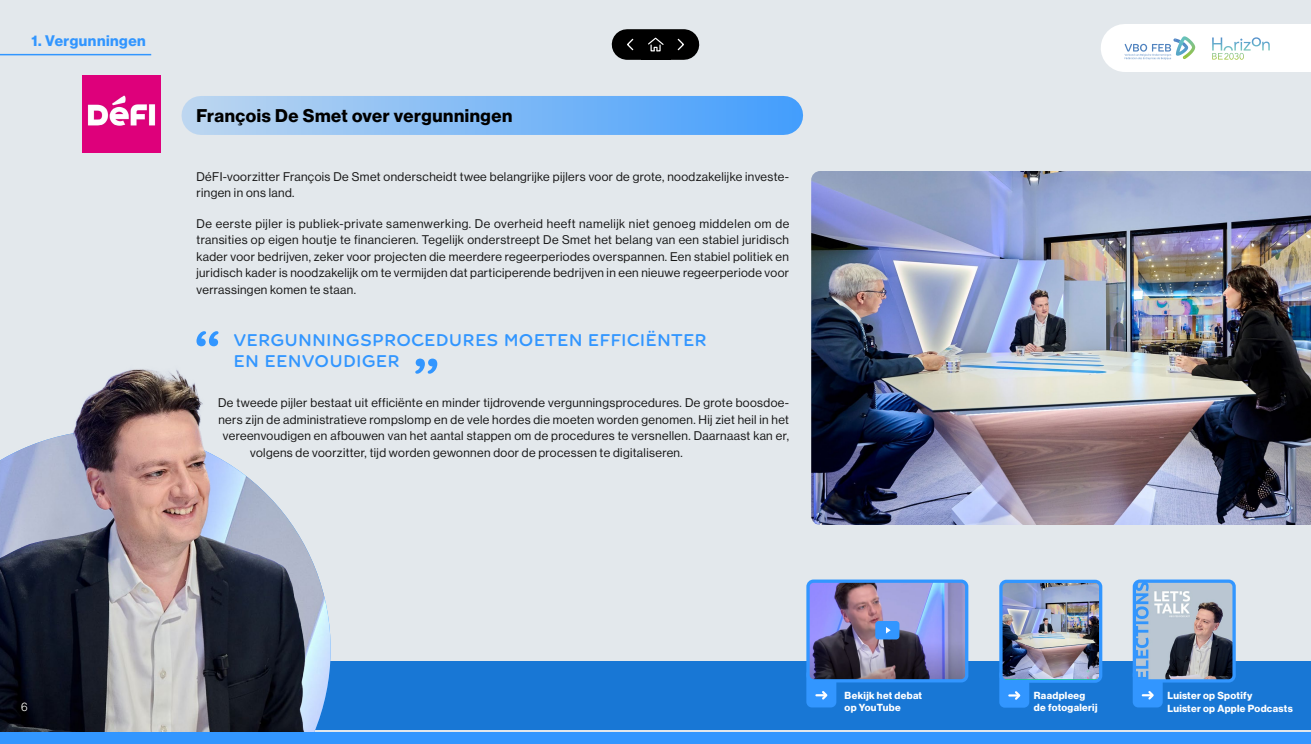
<style>
.page{position:relative;width:1311px;height:744px;background:#e3e8ec}
.page>*{position:absolute;margin:0;border:0;box-sizing:border-box;transform-origin:0 0}
.t1{font:500 18px/21px "Farm New";letter-spacing:.01em;color:#3296ff}
.t2{font:18px "N Haas Grotesk DS Pro 75 Bd";letter-spacing:.03em;color:#000}
.t3{font:15px "N Haas Grotesk DS Pro 75 Bd";letter-spacing:.035em;color:#3296ff}
.t4{font:12.3px/16.5px "N Haas Grotesk DS Pro 55 Rg";letter-spacing:.03em;color:#171717}
.t5{font:12px "N Haas Grotesk DS Pro 45 Lt";color:#fff}
.t6{font:10.05px/11.5px "N Haas Grotesk DS Pro 75 Bd";letter-spacing:.03em;color:#fff}
</style>
<div class="page">
<div style="left:0;top:661px;width:1311px;height:68px;background:#1877d5"></div>
<img style="left:83px;top:76px;width:78px;height:77px">
<div style="left:201px;top:96px;width:583px;height:39px;background:linear-gradient(to right,#bad5f0,#479ffc)"></div>
<img style="left:0;top:369px;width:354px;height:363px">
<svg style="left:197px;top:331px;width:22px;height:15px"></svg>
<svg style="left:415px;top:359px;width:22px;height:15px"></svg>
<div style="left:1125px;top:24px;width:186px;height:48px;background:#fff"></div>
<svg style="left:1125px;top:36px;width:70px;height:24px"></svg>
<svg style="left:1212px;top:37px;width:58px;height:23px"></svg>
<div style="left:627px;top:29px;width:57px;height:31px;background:#000"></div>
<svg style="left:677px;top:38px;width:8px;height:13px"></svg>
<svg style="left:626px;top:38px;width:8px;height:13px"></svg>
<svg style="left:648px;top:37px;width:16px;height:15px"></svg>
<div style="left:0;top:732px;width:1311px;height:12px;background:#3296ff"></div>
<hr style="left:0;top:54px;width:151px;height:1px;background:#3296ff">
<div style="left:806px;top:669px;width:30px;height:38px;background:#3296ff;border-radius:6px"></div>
<svg style="left:816px;top:691px;width:12px;height:9px"></svg>
<img style="left:810px;top:581px;width:157px;height:97px">
<div style="left:806px;top:580px;width:162px;height:102px;border:3px solid #3296ff;border-radius:6px"></div>
<div style="left:875px;top:621px;width:24px;height:18px;background:#3296ff;border-radius:3px"></div>
<svg style="left:886px;top:627px;width:5px;height:7px"></svg>
<div style="left:1133px;top:669px;width:30px;height:38px;background:#3296ff;border-radius:6px"></div>
<svg style="left:1143px;top:691px;width:11px;height:9px"></svg>
<img style="left:1134px;top:581px;width:98px;height:98px">
<div style="left:1133px;top:580px;width:103px;height:103px;border:3px solid #3296ff;border-radius:6px"></div>
<div style="left:999px;top:669px;width:30px;height:39px;background:#3296ff;border-radius:6px"></div>
<svg style="left:1009px;top:691px;width:12px;height:9px"></svg>
<img style="left:1003px;top:584px;width:95px;height:95px">
<div style="left:999px;top:580px;width:103px;height:103px;border:3px solid #3296ff;border-radius:6px"></div>
<img style="left:811px;top:171px;width:500px;height:354px">
<p class="t3" style="left:32px;top:32px;width:116px">1. Vergunningen</p>
<h1 class="t2" style="left:196px;top:105px;width:317px">François De Smet over vergunningen</h1>
<p class="t4" style="left:196px;top:168px;width:594px">DéFI-voorzitter François De Smet onderscheidt twee belangrijke pijlers voor de grote, noodzakelijke investe&shy;ringen in ons land.</p>
<p class="t4" style="left:196px;top:215px;width:594px;text-align:justify">De eerste pijler is publiek-private samenwerking. De overheid heeft namelijk niet genoeg middelen om de transities op eigen houtje te financieren. Tegelijk onderstreept De Smet het belang van een stabiel juridisch kader voor bedrijven, zeker voor projecten die meerdere regeerperiodes overspannen. Een stabiel politiek en juridisch kader is noodzakelijk om te vermijden dat participerende bedrijven in een nieuwe regeerperiode voor verrassingen komen te staan.</p>
<h1 class="t1" style="left:233px;top:330px;width:475px">VERGUNNINGSPROCEDURES MOETEN EFFICIËNTER<br>EN EENVOUDIGER</h1>
<p class="t4" style="left:218px;top:395px;width:572px">De tweede pijler bestaat uit efficiënte en minder tijdrovende vergunningsprocedures. De grote boosdoe-</p>
<p class="t4" style="left:218px;top:411px;width:572px">ners zijn de administratieve rompslomp en de vele hordes die moeten worden genomen. Hij ziet heil in het</p>
<p class="t4" style="left:223px;top:428px;width:568px">vereenvoudigen en afbouwen van het aantal stappen om de procedures te versnellen. Daarnaast kan er,</p>
<p class="t4" style="left:250px;top:444px;width:434px">volgens de voorzitter, tijd worden gewonnen door de processen te digitaliseren.</p>
<p class="t6" style="left:845px;top:690px;width:79px">Bekijk het debat op YouTube</p>
<p class="t6" style="left:1167px;top:689px;width:127px;line-height:13px">Luister op Spotify<br>Luister op Apple Podcasts</p>
<p class="t6" style="left:1034px;top:690px;width:53px">Raadpleeg</p>
<p class="t5" style="left:21px;top:700px;width:8px">6</p>
<p class="t6" style="left:1034px;top:702px;width:65px">de fotogalerij</p>
</div>
